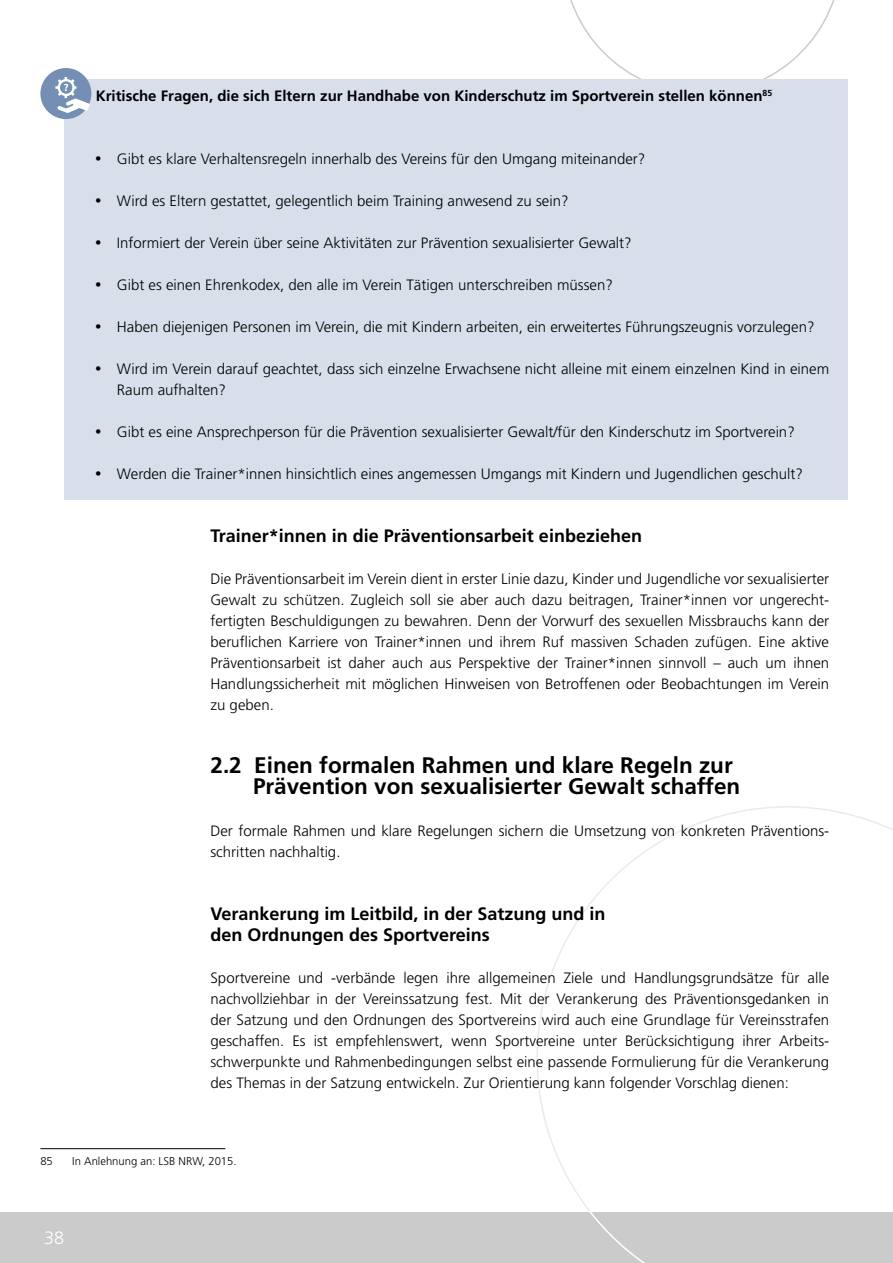
<style>
.page{position:relative;width:893px;height:1263px;background:#fff}
.page>*{position:absolute;margin:0;border:0;box-sizing:border-box;transform-origin:0 0}
.t1{font:700 22.5px/21px "Frutiger";color:#000}
.sub_2{font:700 18px/21px "Frutiger";color:#000}
.t2{font:300 18px "Frutiger";color:#fff}
.copy_rechts{font:300 15px/21px "Frutiger";color:#000}
.bold_rechts{font:700 15px "Frutiger";color:#000}
.Fußnote{font:300 11.25px "Frutiger";color:#000}
.s1{font-family:"Blur";font-weight:500}
</style>
<div class="page">
<svg style="left:536px;top:806px;width:357px;height:405px"></svg>
<svg style="left:563px;top:0;width:279px;height:80px"></svg>
<div style="left:0;top:1212px;width:893px;height:51px;background:#cbcbcb"></div>
<svg style="left:589px;top:1212px;width:56px;height:51px"></svg>
<div style="left:65px;top:80px;width:783px;height:420px;background:#d8dfea"></div>
<hr style="left:40px;top:1148px;width:185px;height:1px;background:#000">
<div style="left:40px;top:68px;width:51px;height:51px;background:#748fb3;border-radius:50%"></div>
<svg style="left:55px;top:77px;width:35px;height:36px"></svg>
<p class="bold_rechts" style="left:96px;top:87px;width:678px">Kritische Fragen, die sich Eltern zur Handhabe von Kinderschutz im Sportverein stellen können<sup>85</sup></p>
<p class="copy_rechts" style="left:96px;top:148px;width:551px"><span class="s1">•</span> Gibt es klare Verhaltensregeln innerhalb des Vereins für den Umgang miteinander?</p>
<p class="copy_rechts" style="left:96px;top:190px;width:474px"><span class="s1">•</span> Wird es Eltern gestattet, gelegentlich beim Training anwesend zu sein?</p>
<p class="copy_rechts" style="left:96px;top:232px;width:537px"><span class="s1">•</span> Informiert der Verein über seine Aktivitäten zur Prävention sexualisierter Gewalt?</p>
<p class="copy_rechts" style="left:96px;top:274px;width:519px"><span class="s1">•</span> Gibt es einen Ehrenkodex, den alle im Verein Tätigen unterschreiben müssen?</p>
<p class="copy_rechts" style="left:96px;top:316px;width:720px"><span class="s1">•</span> Haben diejenigen Personen im Verein, die mit Kindern arbeiten, ein erweitertes Führungszeugnis vorzulegen?</p>
<p class="copy_rechts" style="left:117px;top:358px;width:714px;text-indent:-21px"><span class="s1">•</span> Wird im Verein darauf geachtet, dass sich einzelne Erwachsene nicht alleine mit einem einzelnen Kind in einem<br>Raum aufhalten?</p>
<p class="copy_rechts" style="left:96px;top:421px;width:701px"><span class="s1">•</span> Gibt es eine Ansprechperson für die Prävention sexualisierter Gewalt/für den Kinderschutz im Sportverein?</p>
<p class="copy_rechts" style="left:96px;top:463px;width:709px"><span class="s1">•</span> Werden die Trainer*innen hinsichtlich eines angemessen Umgangs mit Kindern und Jugendlichen geschult?</p>
<p class="sub_2" style="left:210px;top:525px;width:433px">Trainer*innen in die Präventionsarbeit einbeziehen</p>
<p class="copy_rechts" style="left:210px;top:568px;width:620px;text-align:justify">Die Präventionsarbeit im Verein dient in erster Linie dazu, Kinder und Jugendliche vor sexualisierter Gewalt zu schützen. Zugleich soll sie aber auch dazu beitragen, Trainer*innen vor ungerecht&shy;fertigten Beschuldigungen zu bewahren. Denn der Vorwurf des sexuellen Missbrauchs kann der beruflichen Karriere von Trainer*innen und ihrem Ruf massiven Schaden zufügen. Eine aktive Präventionsarbeit ist daher auch aus Perspektive der Trainer*innen sinnvoll – auch um ihnen Handlungssicherheit mit möglichen Hinweisen von Betroffenen oder Beobachtungen im Verein zu geben.</p>
<p class="t1" style="left:253px;top:754px;width:489px;text-indent:-43px">2.2 Einen formalen Rahmen und klare Regeln zur<br>Prävention von sexualisierter Gewalt schaffen</p>
<p class="copy_rechts" style="left:210px;top:820px;width:620px">Der formale Rahmen und klare Regelungen sichern die Umsetzung von konkreten Präventions&shy;schritten nachhaltig.</p>
<p class="sub_2" style="left:210px;top:903px;width:397px">Verankerung im Leitbild, in der Satzung und in den Ordnungen des Sportvereins</p>
<p class="copy_rechts" style="left:210px;top:967px;width:620px;text-align:justify">Sportvereine und -verbände legen ihre allgemeinen Ziele und Handlungsgrundsätze für alle nachvollziehbar in der Vereinssatzung fest. Mit der Verankerung des Präventionsgedanken in der Satzung und den Ordnungen des Sportvereins wird auch eine Grundlage für Vereinsstrafen geschaffen. Es ist empfehlenswert, wenn Sportvereine unter Berücksichtigung ihrer Arbeits&shy;schwerpunkte und Rahmenbedingungen selbst eine passende Formulierung für die Verankerung des Themas in der Satzung entwickeln. Zur Orientierung kann folgender Vorschlag dienen:</p>
<p class="Fußnote" style="left:40px;top:1155px;width:14px">85</p>
<p class="Fußnote" style="left:72px;top:1155px;width:166px">In Anlehnung an: LSB NRW, 2015.</p>
<p class="t2" style="left:44px;top:1228px;width:22px">38</p>
</div>
